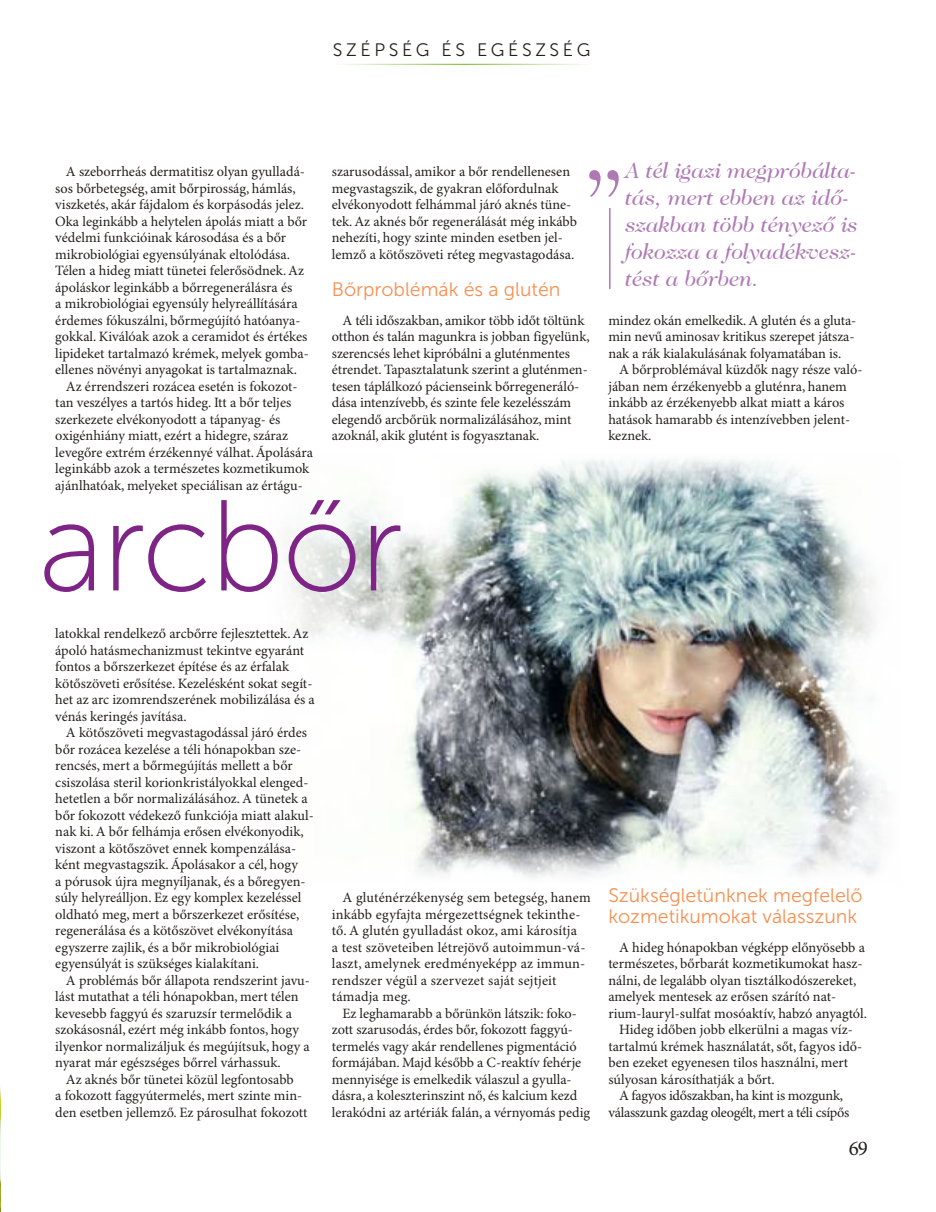
<style>
.page{position:relative;width:936px;height:1212px;background:#fff}
.page>*{position:absolute;margin:0;border:0;box-sizing:border-box;transform-origin:0 0}
.t1{font:129px "Museo Sans 100";letter-spacing:-.02em;color:#7f2487}
.t2{font:italic 22.5px/27px "Caslon No 224";color:#ae79b4}
.t3{font:21px "Minion Pro";color:#23201d}
.t4{font:19.5px/21px "Museo Sans 300";color:#f69051}
.t5{font:18px "Museo Sans 300";letter-spacing:.2em;color:#23201d}
.t6{font:14.25px/16.5px "Minion Pro";color:#23201d}
.t7{font:14.25px "Minion Pro";letter-spacing:-.02em;color:#23201d}
</style>
<div class="page">
<img style="left:285px;top:459px;width:598px;height:419px">
<img style="left:0;top:1088px;width:1px;height:124px">
<hr style="left:332px;top:64px;width:259px;height:1px;background:#77b622">
<svg style="left:589px;top:170px;width:29px;height:27px"></svg>
<hr style="left:609px;top:208px;width:1px;height:81px;background:#ae79b4">
<p class="t5" style="left:333px;top:40px;width:259px">SZÉPSÉG ÉS EGÉSZSÉG</p>
<p class="t6" style="left:66px;top:164px;width:240px">A szeborrheás dermatitisz olyan gyulladá-</p>
<p class="t6" style="left:55px;top:180px;width:242px">sos bőrbetegség, amit bőrpirosság, hámlás,</p>
<p class="t6" style="left:55px;top:197px;width:250px">viszketés, akár fájdalom és korpásodás jelez.</p>
<p class="t6" style="left:55px;top:213px;width:253px">Oka leginkább a helytelen ápolás miatt a bőr</p>
<p class="t6" style="left:55px;top:230px;width:232px">védelmi funkcióinak károsodása és a bőr</p>
<p class="t6" style="left:55px;top:246px;width:236px">mikrobiológiai egyensúlyának eltolódása.</p>
<p class="t6" style="left:55px;top:263px;width:250px">Télen a hideg miatt tünetei felerősödnek. Az</p>
<p class="t6" style="left:55px;top:279px;width:238px">ápoláskor leginkább a bőrregenerálásra és</p>
<p class="t6" style="left:55px;top:296px;width:244px">a mikrobiológiai egyensúly helyreállítására</p>
<p class="t6" style="left:55px;top:312px;width:247px">érdemes fókuszálni, bőrmegújító hatóanya-</p>
<p class="t6" style="left:55px;top:329px;width:253px">gokkal. Kiválóak azok a ceramidot és értékes</p>
<p class="t6" style="left:55px;top:345px;width:255px">lipideket tartalmazó krémek, melyek gomba-</p>
<p class="t6" style="left:55px;top:362px;width:243px">ellenes növényi anyagokat is tartalmaznak.</p>
<p class="t6" style="left:66px;top:378px;width:233px">Az érrendszeri rozácea esetén is fokozot-</p>
<p class="t6" style="left:55px;top:395px;width:237px">tan veszélyes a tartós hideg. Itt a bőr teljes</p>
<p class="t6" style="left:55px;top:411px;width:226px">szerkezete elvékonyodott a tápanyag- és</p>
<p class="t6" style="left:55px;top:428px;width:234px">oxigénhiány miatt, ezért a hidegre, száraz</p>
<p class="t6" style="left:55px;top:444px;width:259px">levegőre extrém érzékennyé válhat. Ápolására</p>
<p class="t6" style="left:55px;top:461px;width:255px">leginkább azok a természetes kozmetikumok</p>
<p class="t6" style="left:55px;top:477px;width:249px">ajánlhatóak, melyeket speciálisan az értágu-</p>
<p class="t6" style="left:332px;top:164px;width:247px">szarusodással, amikor a bőr rendellenesen megvastagszik, de gyakran előfordulnak elvékonyodott felhámmal járó aknés tüne&shy;tek. Az aknés bőr regenerálását még inkább nehezíti, hogy szinte minden esetben jel&shy;lemző a kötőszöveti réteg megvastagodása.</p>
<h3 class="t4" style="left:332px;top:279px;width:230px">Bőrproblémák és a glutén</h3>
<p class="t6" style="left:332px;top:312px;width:259px;text-indent:11px">A téli időszakban, amikor több időt töltünk otthon és talán magunkra is jobban figyelünk, szerencsés lehet kipróbálni a gluténmentes étrendet. Tapasztalatunk szerint a gluténmen&shy;tesen táplálkozó pácienseink bőrregeneráló&shy;dása intenzívebb, és szinte fele kezelésszám elegendő arcbőrük normalizálásához, mint azoknál, akik glutént is fogyasztanak.</p>
<h1 class="t1" style="left:38px;top:478px;width:366px">arcbőr</h1>
<p class="t6" style="left:55px;top:626px;width:261px">latokkal rendelkező arcbőrre fejlesztettek. Az ápoló hatásmechanizmust tekintve egyaránt fontos a bőrszerkezet építése és az érfalak kötőszöveti erősítése. Kezelésként sokat segít&shy;het az arc izomrendszerének mobilizálása és a vénás keringés javítása.</p>
<p class="t6" style="left:55px;top:725px;width:260px;text-indent:11px">A kötőszöveti megvastagodással járó érdes bőr rozácea kezelése a téli hónapokban sze&shy;rencsés, mert a bőrmegújítás mellett a bőr csiszolása steril korionkristályokkal elenged&shy;hetetlen a bőr normalizálásához. A tünetek a bőr fokozott védekező funkciója miatt alakul&shy;nak ki. A bőr felhámja erősen elvékonyodik, viszont a kötőszövet ennek kompenzálása&shy;ként megvastagszik. Ápolásakor a cél, hogy<br>a pórusok újra megnyíljanak, és a bőregyen&shy;súly helyreálljon. Ez egy komplex kezeléssel oldható meg, mert a bőrszerkezet erősítése, regenerálása és a kötőszövet elvékonyítása egyszerre zajlik, és a bőr mikrobiológiai egyensúlyát is szükséges kialakítani.</p>
<p class="t6" style="left:55px;top:972px;width:256px;text-indent:11px">A problémás bőr állapota rendszerint javu&shy;lást mutathat a téli hónapokban, mert télen kevesebb faggyú és szaruzsír termelődik a szokásosnál, ezért még inkább fontos, hogy ilyenkor normalizáljuk és megújítsuk, hogy a nyarat már egészséges bőrrel várhassuk.</p>
<p class="t6" style="left:55px;top:1071px;width:254px;text-align:center">Az aknés bőr tünetei közül legfontosabb<br>a fokozott faggyútermelés, mert szinte min&shy;den esetben jellemző. Ez párosulhat fokozott</p>
<p class="t6" style="left:332px;top:890px;width:260px;text-indent:11px">A gluténérzékenység sem betegség, hanem inkább egyfajta mérgezettségnek tekinthe&shy;tő. A glutén gyulladást okoz, ami károsítja<br>a test szöveteiben létrejövő autoimmun-vá&shy;laszt, amelynek eredményeképp az immun&shy;rendszer végül a szervezet saját sejtjeit támadja meg.</p>
<p class="t6" style="left:332px;top:1005px;width:260px;text-indent:11px">Ez leghamarabb a bőrünkön látszik: foko&shy;zott szarusodás, érdes bőr, fokozott faggyú&shy;termelés vagy akár rendellenes pigmentáció formájában. Majd később a C-reaktív fehérje mennyisége is emelkedik válaszul a gyulla&shy;dásra, a koleszterinszint nő, és kalcium kezd lerakódni az artériák falán, a vérnyomás pedig</p>
<h2 class="t2" style="left:625px;top:156px;width:234px">A tél igazi megpróbálta&shy;tás, mert ebben az idő&shy;szakban több tényező is fokozza a folyadékvesz&shy;tést a bőrben.</h2>
<p class="t6" style="left:608px;top:312px;width:249px">mindez okán emelkedik. A glutén és a gluta&shy;min nevű aminosav kritikus szerepet játsza&shy;nak a rák kialakulásának folyamatában is.</p>
<p class="t6" style="left:608px;top:362px;width:255px;text-indent:11px">A bőrproblémával küzdők nagy része való&shy;jában nem érzékenyebb a gluténra, hanem inkább az érzékenyebb alkat miatt a káros hatások hamarabb és intenzívebben jelent&shy;keznek.</p>
<h3 class="t4" style="left:608px;top:885px;width:256px">Szükségletünknek megfelelő kozmetikumokat válasszunk</h3>
<p class="t6" style="left:619px;top:939px;width:247px">A hideg hónapokban végképp előnyösebb a</p>
<p class="t6" style="left:608px;top:956px;width:255px">természetes, bőrbarát kozmetikumokat hasz-</p>
<p class="t6" style="left:608px;top:972px;width:249px">nálni, de legalább olyan tisztálkodószereket,</p>
<p class="t6" style="left:608px;top:989px;width:229px">amelyek mentesek az erősen szárító nat-</p>
<p class="t6" style="left:608px;top:1005px;width:260px">rium-lauryl-sulfat mosóaktív, habzó anyagtól.</p>
<p class="t6" style="left:619px;top:1022px;width:235px">Hideg időben jobb elkerülni a magas víz-</p>
<p class="t6" style="left:608px;top:1038px;width:255px">tartalmú krémek használatát, sőt, fagyos idő-</p>
<p class="t6" style="left:608px;top:1055px;width:241px">ben ezeket egyenesen tilos használni, mert</p>
<p class="t6" style="left:608px;top:1071px;width:168px">súlyosan károsíthatják a bőrt.</p>
<p class="t7" style="left:619px;top:1087px;width:225px">A fagyos időszakban, ha kint is mozgunk,</p>
<p class="t7" style="left:608px;top:1103px;width:242px">válasszunk gazdag oleogélt, mert a téli csípős</p>
<h3 class="t3" style="left:848px;top:1136px;width:21px">69</h3>
</div>
